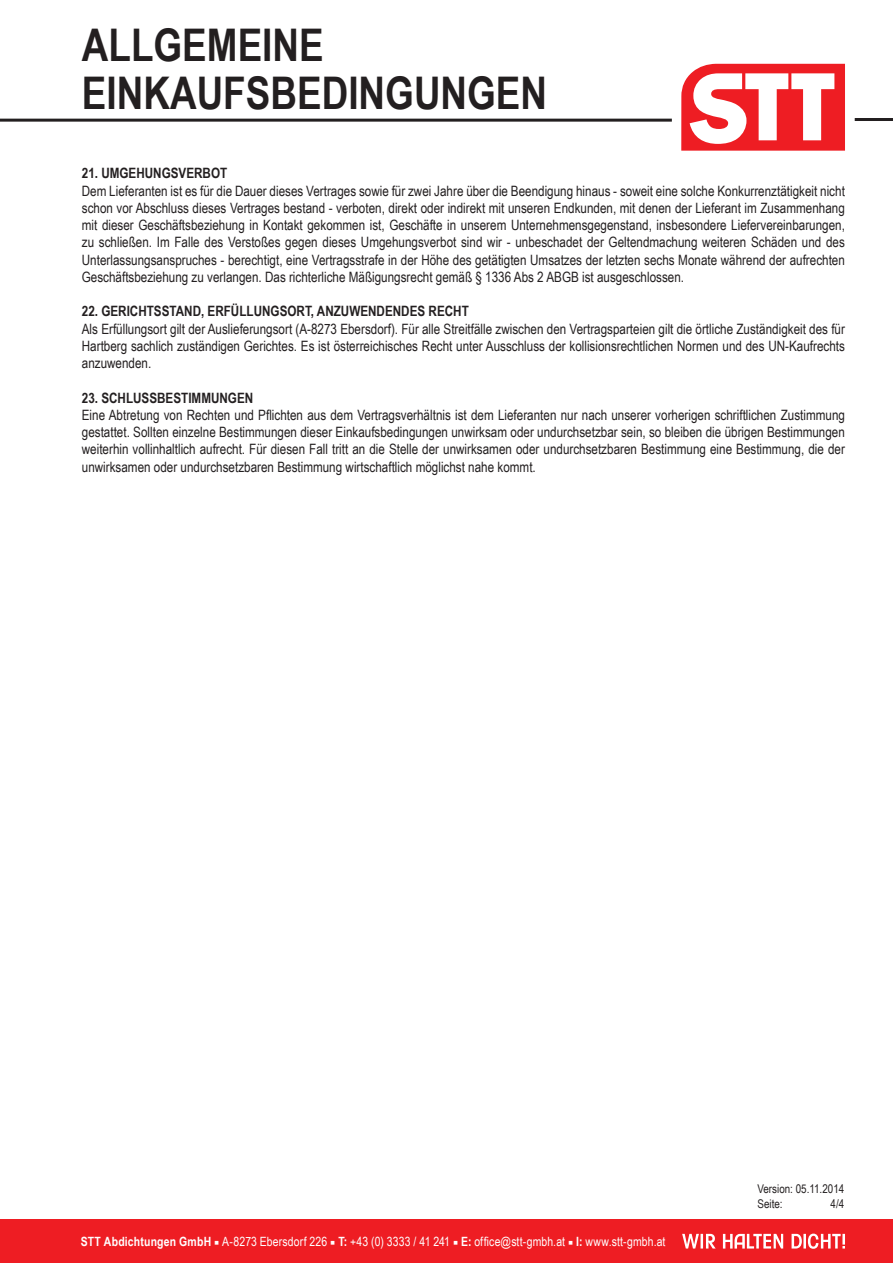
<style>
.page{position:relative;width:893px;height:1263px;background:#fff}
.page>*{position:absolute;margin:0;border:0;box-sizing:border-box;transform-origin:0 0}
.t1{font:700 45px/48px "Arial Narrow";color:#231f20}
.t2{font:14.25px/17.2px "Arial Narrow";color:#231f20;text-align:justify}
.t3{font:700 14.25px "Arial Narrow";color:#231f20}
.t4{font:12.75px "Arial Narrow";letter-spacing:.01em;color:#fff}
.t5{font:12px/15px "Arial Narrow";color:#231f20}
.s1{font-weight:700}
.s2{font-family:"Minion Pro"}
</style>
<div class="page">
<hr style="left:0;top:119px;width:672px;height:3px;background:#231f20">
<hr style="left:855px;top:118px;width:38px;height:3px;background:#231f20">
<svg style="left:681px;top:64px;width:164px;height:87px"></svg>
<div style="left:0;top:1219px;width:893px;height:44px;background:#ee1d23"></div>
<svg style="left:682px;top:1233px;width:163px;height:16px"></svg>
<h1 class="t1" style="left:82px;top:18px;width:467px">ALLGEMEINE<br>EINKAUFSBEDINGUNGEN</h1>
<p class="t3" style="left:82px;top:163px;width:147px">21. UMGEHUNGSVERBOT</p>
<p class="t2" style="left:82px;top:181px;width:765px">Dem Lieferanten ist es für die Dauer dieses Vertrages sowie für zwei Jahre über die Beendigung hinaus - soweit eine solche Konkurrenztätigkeit nicht schon vor Abschluss dieses Vertrages bestand - verboten, direkt oder indirekt mit unseren Endkunden, mit denen der Lieferant im Zusammenhang mit dieser Geschäftsbeziehung in Kontakt gekommen ist, Geschäfte in unserem Unternehmensgegenstand, insbesondere Liefervereinbarungen, zu schließen. Im Falle des Verstoßes gegen dieses Umgehungsverbot sind wir - unbeschadet der Geltendmachung weiteren Schäden und des Unterlassungsanspruches - berechtigt, eine Vertragsstrafe in der Höhe des getätigten Umsatzes der letzten sechs Monate während der aufrechten Geschäftsbeziehung zu verlangen. Das richterliche Mäßigungsrecht gemäß § 1336 Abs 2 ABGB ist ausgeschlossen.</p>
<p class="t3" style="left:82px;top:301px;width:388px">22. GERICHTSSTAND, ERFÜLLUNGSORT, ANZUWENDENDES RECHT</p>
<p class="t2" style="left:82px;top:319px;width:765px">Als Erfüllungsort gilt der Auslieferungsort (A-8273 Ebersdorf). Für alle Streitfälle zwischen den Vertragsparteien gilt die örtliche Zuständigkeit des für Hartberg sachlich zuständigen Gerichtes. Es ist österreichisches Recht unter Ausschluss der kollisionsrechtlichen Normen und des UN-Kaufrechts anzuwenden.</p>
<p class="t3" style="left:82px;top:387px;width:173px">23. SCHLUSSBESTIMMUNGEN</p>
<p class="t2" style="left:82px;top:406px;width:765px">Eine Abtretung von Rechten und Pflichten aus dem Vertragsverhältnis ist dem Lieferanten nur nach unserer vorherigen schriftlichen Zustimmung gestattet. Sollten einzelne Bestimmungen dieser Einkaufsbedingungen unwirksam oder undurchsetzbar sein, so bleiben die übrigen Bestimmungen weiterhin vollinhaltlich aufrecht. Für diesen Fall tritt an die Stelle der unwirksamen oder undurchsetzbaren Bestimmung eine Bestimmung, die der unwirksamen oder undurchsetzbaren Bestimmung wirtschaftlich möglichst nahe kommt.</p>
<p class="t4" style="left:81px;top:1232px;width:586px"><span class="s1">STT Abdichtungen GmbH</span> <span class="s2">■</span> A-8273 Ebersdorf 226 <span class="s2">■</span> <span class="s1">T:</span> +43 (0) 3333 / 41 241 <span class="s2">■</span> <span class="s1">E:</span> office@stt-gmbh.at <span class="s2">■</span> <span class="s1">I:</span> www.stt-gmbh.at</p>
<p class="t5" style="left:757px;top:1181px;width:88px">Version: 05.11.2014<br>Seite:</p>
<p class="t5" style="left:831px;top:1196px;width:15px">4/4</p>
</div>
